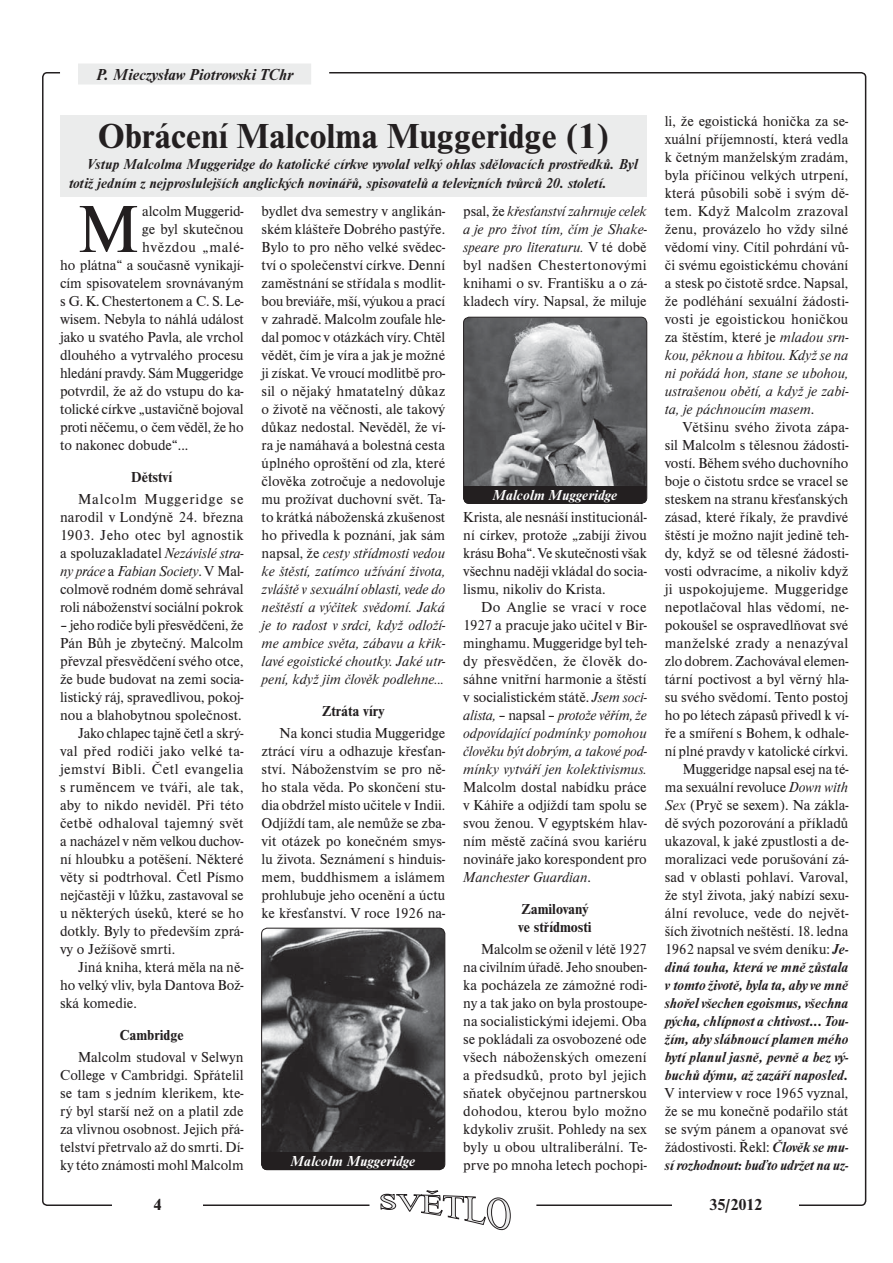
<style>
.page{position:relative;width:893px;height:1263px;background:#fff}
.page>*{position:absolute;margin:0;border:0;box-sizing:border-box;transform-origin:0 0}
.t1{font:69px "Nimbus Rom DEE";color:#231f20}
.t2{font:700 36px "Nimbus Rom DEE";color:#231f20}
.t3{font:italic 700 16.5px "Nimbus Rom DEE";color:#231f20}
.t4{font:700 16.5px "Nimbus Rom DEE";letter-spacing:-.015em;color:#231f20}
.t5{font:15px/18px "Nimbus Rom DEE";color:#231f20;text-align:justify}
.t6{font:italic 700 15px/19.5px "Nimbus Rom DEE";color:#231f20}
.t7{font:700 15px/18px "Nimbus Rom DEE";color:#231f20}
.t8{font:italic 700 15px "Nimbus Rom DEE";color:#fff}
.t9{font:15px "Nimbus Rom DEE";letter-spacing:.03em;color:#231f20}
.t10{font:15px "Nimbus Rom DEE";letter-spacing:.02em;color:#231f20}
.t11{font:15px "Nimbus Rom DEE";letter-spacing:.04em;color:#231f20}
.s1{font-style:italic}
.s2{font-weight:700;font-style:italic}
</style>
<div class="page">
<svg style="left:380px;top:1190px;width:131px;height:41px"></svg>
<div style="left:78px;top:64px;width:233px;height:21px;background:#ebecec"></div>
<div style="left:60px;top:115px;width:586px;height:82px;background:#ebecec"></div>
<img style="left:463px;top:317px;width:183px;height:169px">
<div style="left:463px;top:317px;width:184px;height:187px;border:1px solid #231f20;border-radius:6px"></div>
<img style="left:261px;top:928px;width:184px;height:225px">
<div style="left:261px;top:928px;width:184px;height:242px;border:1px solid #231f20;border-radius:6px"></div>
<div style="left:463px;top:486px;width:183px;height:18px;background:#231f20"></div>
<div style="left:261px;top:1153px;width:184px;height:17px;background:#231f20"></div>
<p class="t3" style="left:96px;top:68px;width:199px">P. Mieczysław Piotrowski TChr</p>
<h2 class="t2" style="left:98px;top:122px;width:512px">Obrácení Malcolma Muggeridge (1)</h2>
<p class="t6" style="left:69px;top:155px;width:570px;text-indent:18px">Vstup Malcolma Muggeridge do katolické církve vyvolal velký ohlas sdělovacích prostředků. Byl totiž jedním z nejproslulejších anglických novinářů, spisovatelů a televizních tvůrců 20. století.</p>
<h1 class="t1" style="left:78px;top:202px;width:62px">M</h1>
<p class="t5" style="left:142px;top:203px;width:103px">alcolm Muggerid-</p>
<p class="t5" style="left:142px;top:221px;width:103px">ge byl skutečnou</p>
<p class="t11" style="left:142px;top:241px;width:103px">hvězdou „malé-</p>
<p class="t5" style="left:60px;top:257px;width:185px">ho plátna“ a současně vynikají-</p>
<p class="t5" style="left:60px;top:275px;width:185px">cím spisovatelem srovnávaným</p>
<p class="t5" style="left:60px;top:293px;width:185px">s G. K. Chestertonem a C. S. Le-</p>
<p class="t5" style="left:60px;top:311px;width:185px">wisem. Nebyla to náhlá událost</p>
<p class="t5" style="left:60px;top:329px;width:185px">jako u svatého Pavla, ale vrchol</p>
<p class="t5" style="left:60px;top:347px;width:185px">dlouhého a vytrvalého procesu</p>
<p class="t5" style="left:60px;top:365px;width:185px">hledání pravdy. Sám Muggeridge</p>
<p class="t5" style="left:60px;top:383px;width:185px">potvrdil, že až do vstupu do ka-</p>
<p class="t5" style="left:60px;top:401px;width:185px">tolické církve „ustavičně bojoval</p>
<p class="t5" style="left:60px;top:419px;width:185px">proti něčemu, o čem věděl, že ho</p>
<p class="t5" style="left:60px;top:437px;width:130px">to nakonec dobude“...</p>
<p class="t7" style="left:131px;top:469px;width:42px">Dětství</p>
<p class="t5" style="left:60px;top:491px;width:185px;text-indent:18px">Malcolm Muggeridge se narodil v Londýně 24. března 1903. Jeho otec byl agnostik a spoluzakladatel <span class="s1">Nezávislé stra&shy;ny práce</span> a <span class="s1">Fabian Society</span>. V Mal&shy;colmově rodném domě sehrával roli náboženství sociální pokrok</p>
<p class="t5" style="left:60px;top:617px;width:185px">– jeho rodiče byli přesvědčeni, že</p>
<p class="t5" style="left:60px;top:635px;width:185px">Pán Bůh je zbytečný. Malcolm</p>
<p class="t5" style="left:60px;top:653px;width:185px">převzal přesvědčení svého otce,</p>
<p class="t5" style="left:60px;top:671px;width:185px">že bude budovat na zemi socia-</p>
<p class="t5" style="left:60px;top:689px;width:185px">listický ráj, spravedlivou, pokoj-</p>
<p class="t5" style="left:60px;top:707px;width:183px">nou a blahobytnou společnost.</p>
<p class="t5" style="left:78px;top:725px;width:167px">Jako chlapec tajně četl a skrý-</p>
<p class="t10" style="left:60px;top:745px;width:185px">val před rodiči jako velké ta-</p>
<p class="t9" style="left:60px;top:763px;width:185px">jemství Bibli. Četl evangelia</p>
<p class="t5" style="left:60px;top:779px;width:185px">s ruměncem ve tváři, ale tak,</p>
<p class="t5" style="left:60px;top:797px;width:185px">aby to nikdo neviděl. Při této</p>
<p class="t5" style="left:60px;top:815px;width:185px">četbě odhaloval tajemný svět</p>
<p class="t5" style="left:60px;top:833px;width:185px">a nacházel v něm velkou duchov-</p>
<p class="t5" style="left:60px;top:851px;width:185px">ní hloubku a potěšení. Některé</p>
<p class="t5" style="left:60px;top:869px;width:185px">věty si podtrhoval. Četl Písmo</p>
<p class="t5" style="left:60px;top:887px;width:185px">nejčastěji v lůžku, zastavoval se</p>
<p class="t5" style="left:60px;top:905px;width:185px">u některých úseků, které se ho</p>
<p class="t5" style="left:60px;top:923px;width:185px">dotkly. Byly to především zprá-</p>
<p class="t5" style="left:60px;top:941px;width:117px">vy o Ježíšově smrti.</p>
<p class="t5" style="left:78px;top:959px;width:167px">Jiná kniha, která měla na ně-</p>
<p class="t5" style="left:60px;top:977px;width:185px">ho velký vliv, byla Dantova Bož-</p>
<p class="t5" style="left:60px;top:995px;width:78px">ská komedie.</p>
<p class="t7" style="left:120px;top:1027px;width:65px">Cambridge</p>
<p class="t5" style="left:60px;top:1049px;width:185px;text-indent:18px">Malcolm studoval v Selwyn College v Cambridgi. Spřátelil se tam s jedním klerikem, kte&shy;rý byl starší než on a platil zde za vlivnou osobnost. Jejich přá&shy;telství přetrvalo až do smrti. Dí&shy;ky této známosti mohl Malcolm</p>
<p class="t5" style="left:261px;top:203px;width:185px">bydlet dva semestry v anglikán&shy;ském klášteře Dobrého pastýře.<br>Bylo to pro něho velké svědec&shy;tví o společenství církve. Denní zaměstnání se střídala s modlit&shy;bou breviáře, mší, výukou a prací v zahradě. Malcolm zoufale hle&shy;dal pomoc v otázkách víry. Chtěl vědět, čím je víra a jak je možné ji získat. Ve vroucí modlitbě pro&shy;sil o nějaký hmatatelný důkaz o životě na věčnosti, ale takový důkaz nedostal. Nevěděl, že ví&shy;ra je namáhavá a bolestná cesta úplného oproštění od zla, které člověka zotročuje a nedovoluje mu prožívat duchovní svět. Ta&shy;to krátká náboženská zkušenost ho přivedla k poznání, jak sám napsal, že <span class="s1">cesty střídmosti vedou ke štěstí, zatímco užívání života, zvláště v sexuální oblasti, vede do neštěstí a výčitek svědomí. Jaká je to radost v srdci, když odloží&shy;me ambice světa, zábavu a křik&shy;lavé egoistické choutky. Jaké utr&shy;pení, když jim člověk podlehne...</span></p>
<p class="t7" style="left:322px;top:703px;width:64px">Ztráta víry</p>
<p class="t5" style="left:261px;top:725px;width:185px;text-indent:18px">Na konci studia Muggeridge ztrácí víru a odhazuje křesťan&shy;ství. Náboženstvím se pro ně&shy;ho stala věda. Po skončení stu&shy;dia obdržel místo učitele v Indii.<br>Odjíždí tam, ale nemůže se zba&shy;vit otázek po konečném smys&shy;lu života. Seznámení s hinduis&shy;mem, bud dhismem a islámem prohlubuje jeho ocenění a úctu ke křesťanství. V roce 1926 na-</p>
<p class="t8" style="left:290px;top:1155px;width:126px">Malcolm Muggeridge</p>
<p class="t5" style="left:463px;top:203px;width:185px">psal, že <span class="s1">křesťanství zahrnuje celek a je pro život tím, čím je Shake&shy;speare pro literaturu.</span> V té době byl nadšen Chestertonovými knihami o sv. Františku a o zá&shy;kladech víry. Napsal, že miluje</p>
<p class="t8" style="left:492px;top:489px;width:126px">Malcolm Muggeridge</p>
<p class="t5" style="left:463px;top:509px;width:185px">Krista, ale nesnáší institucionál&shy;ní církev, protože „zabíjí živou krásu Boha“. Ve skutečnosti však všechnu naději vkládal do socia&shy;lismu, nikoliv do Krista.</p>
<p class="t5" style="left:463px;top:599px;width:185px;text-indent:18px">Do Anglie se vrací v roce 1927 a pracuje jako učitel v Bir&shy;minghamu. Muggeridge byl teh&shy;dy přesvědčen, že člověk do&shy;sáhne vnitřní harmonie a štěstí v socialistickém státě. <span class="s1">Jsem soci&shy;alista,</span> – napsal – <span class="s1">protože věřím, že odpovídající podmínky pomohou člověku být dobrým, a takové pod&shy;mínky vytváří jen kolektivismus.</span></p>
<p class="t5" style="left:463px;top:779px;width:185px">Malcolm dostal nabídku práce v Káhiře a odjíždí tam spolu se svou ženou. V egyptském hlav&shy;ním městě začíná svou kariéru novináře jako korespondent pro <span class="s1">Manchester Guardian</span>.</p>
<p class="t7" style="left:518px;top:901px;width:75px">Zamilovaný ve střídmosti</p>
<p class="t5" style="left:463px;top:941px;width:185px;text-indent:18px">Malcolm se oženil v létě 1927 na civilním úřadě. Jeho snouben&shy;ka pocházela ze zámožné rodi&shy;ny a tak jako on byla prostoupe&shy;na socialistickými idejemi. Oba se pokládali za osvobozené ode všech náboženských omezení a předsudků, proto byl jejich sňatek obyčejnou partnerskou dohodou, kterou bylo možno kdykoliv zrušit. Pohledy na sex byly u obou ultraliberální. Te&shy;prve po mnoha letech pochopi-</p>
<p class="t5" style="left:664px;top:113px;width:185px">li, že egoistická honička za se&shy;xuální příjemností, která vedla k četným manželským zradám, byla příčinou velkých utrpení, která působili sobě i svým dě&shy;tem. Když Malcolm zrazoval ženu, provázelo ho vždy silné vědomí viny. Cítil pohrdání vů&shy;či svému egoistickému chování a stesk po čistotě srdce. Napsal, že podléhání sexuální žádosti&shy;vosti je egoistickou honičkou za štěstím, které je <span class="s1">mladou srn&shy;kou, pěknou a hbitou. Když se na ni pořádá hon, stane se ubohou, ustrašenou obětí, a když je zabi&shy;ta, je páchnoucím masem</span>.</p>
<p class="t5" style="left:664px;top:419px;width:185px;text-align:right">Většinu svého života zápa-<br>sil Malcolm s tělesnou žádosti&shy;vostí. Během svého duchovního boje o čistotu srdce se vracel se steskem na stranu křesťanských zásad, které říkaly, že pravdivé štěstí je možno najít jedině teh&shy;dy, když se od tělesné žádosti&shy;vosti odvracíme, a nikoliv když ji uspokojujeme. Muggeridge nepotlačoval hlas vědomí, ne&shy;pokoušel se ospravedlňovat své manželské zrady a nenazýval zlo dobrem. Zachovával elemen&shy;tární poctivost a byl věrný hla&shy;su svého svědomí. Tento postoj ho po létech zápasů přivedl k ví&shy;ře a smíření s Bohem, k odhale&shy;ní plné pravdy v katolické církvi.<br>Muggeridge napsal esej na té&shy;ma sexuální revoluce <span class="s1">Down with<br>Sex</span> (Pryč se sexem). Na zákla&shy;dě svých pozorování a příkladů ukazoval, k jaké zpustlosti a de&shy;moralizaci vede porušování zá&shy;sad v oblasti pohlaví. Varoval, že styl života, jaký nabízí sexu&shy;ální revoluce, vede do největ&shy;ších životních neštěstí. 18. ledna<br>1962 napsal ve svém deníku: <span class="s2">Je&shy;diná touha, která ve mně zůstala v tomto životě, byla ta, aby ve mně shořel všechen egoismus, všechna pýcha, chlípnost a chtivost... Tou&shy;žím, aby slábnoucí plamen mého bytí planul jasně, pevně a bez vý&shy;buchů dýmu, až zazáří naposled.</span></p>
<p class="t5" style="left:664px;top:1085px;width:185px">V interview v roce 1965 vyznal, že se mu konečně podařilo stát se svým pánem a opanovat své žádostivosti. Řekl: <span class="s2">Člověk se mu&shy;sí rozhodnout: buďto udržet na uz-</span></p>
<p class="t4" style="left:153px;top:1198px;width:10px">4</p>
<p class="t4" style="left:709px;top:1198px;width:54px">35/2012</p>
</div>
